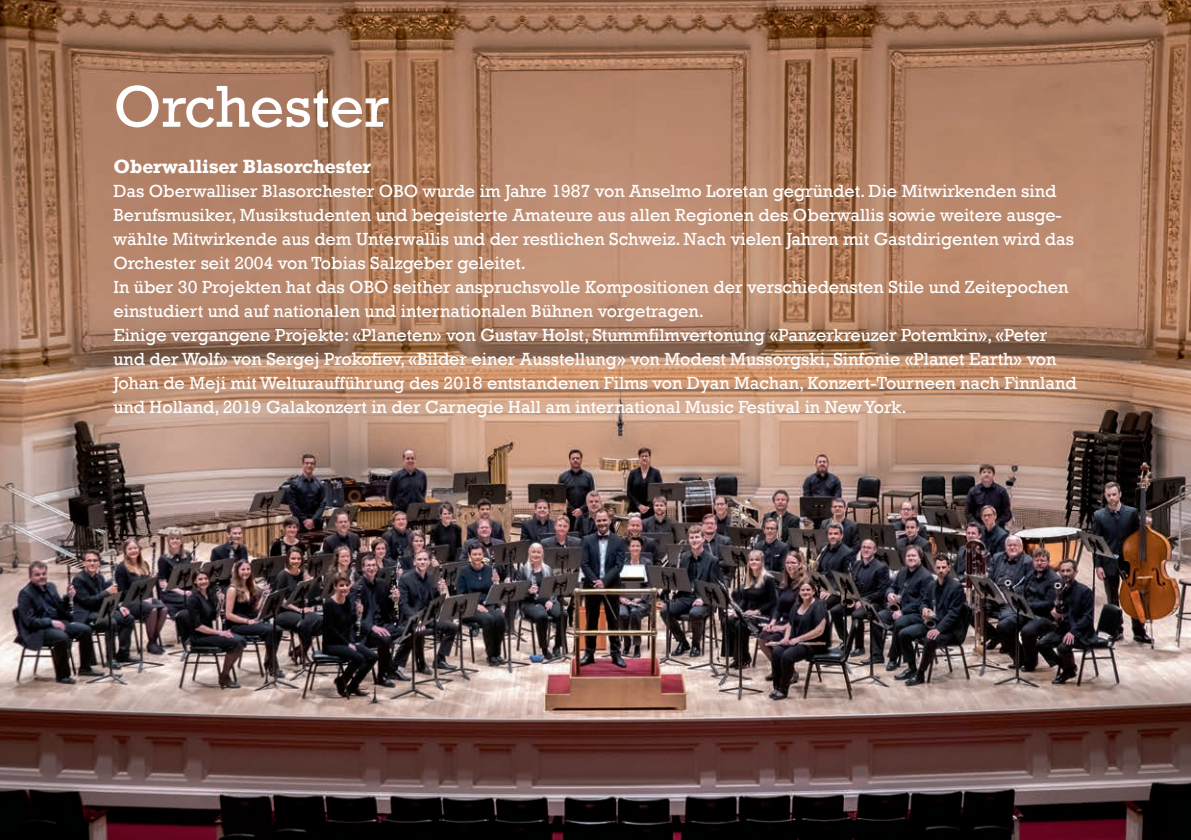
<style>
.page{position:relative;width:1191px;height:840px;background:#fff}
.page>*{position:absolute;margin:0;border:0;box-sizing:border-box;transform-origin:0 0}
.t1{font:60px "Rockwell";color:#fff}
.t2{font:18px/24px "Rockwell";color:#fff}
.t3{font:700 18px "Rockwell";color:#fff}
</style>
<div class="page">
<img style="left:0;top:0;width:1191px;height:839px">
<p class="t1" style="left:113px;top:72px;width:277px">Orchester</p>
<p class="t3" style="left:113px;top:154px;width:259px">Oberwalliser Blasorchester</p>
<p class="t2" style="left:113px;top:179px;width:962px">Das Oberwalliser Blasorchester OBO wurde im Jahre 1987 von Anselmo Loretan gegründet. Die Mitwirkenden sind Berufsmusiker, Musikstudenten und begeisterte Amateure aus allen Regionen des Oberwallis sowie weitere ausge&shy;wählte Mitwirkende aus dem Unterwallis und der restlichen Schweiz. Nach vielen Jahren mit Gastdirigenten wird das Orchester seit 2004 von Tobias Salzgeber geleitet.</p>
<p class="t2" style="left:113px;top:275px;width:956px">In über 30 Projekten hat das OBO seither anspruchsvolle Kompositionen der verschiedensten Stile und Zeitepochen einstudiert und auf nationalen und internationalen Bühnen vorgetragen.</p>
<p class="t2" style="left:113px;top:323px;width:964px">Einige vergangene Projekte: «Planeten» von Gustav Holst, Stummfilmvertonung «Panzerkreuzer Potemkin», «Peter und der Wolf» von Sergej Prokofiev, «Bilder einer Ausstellung» von Modest Mussorgski, Sinfonie «Planet Earth» von Johan de Meji mit Welturaufführung des 2018 entstandenen Films von Dyan Machan, Konzert-Tourneen nach Finnland und Holland, 2019 Galakonzert in der Carnegie Hall am international Music Festival in New York.</p>
</div>
